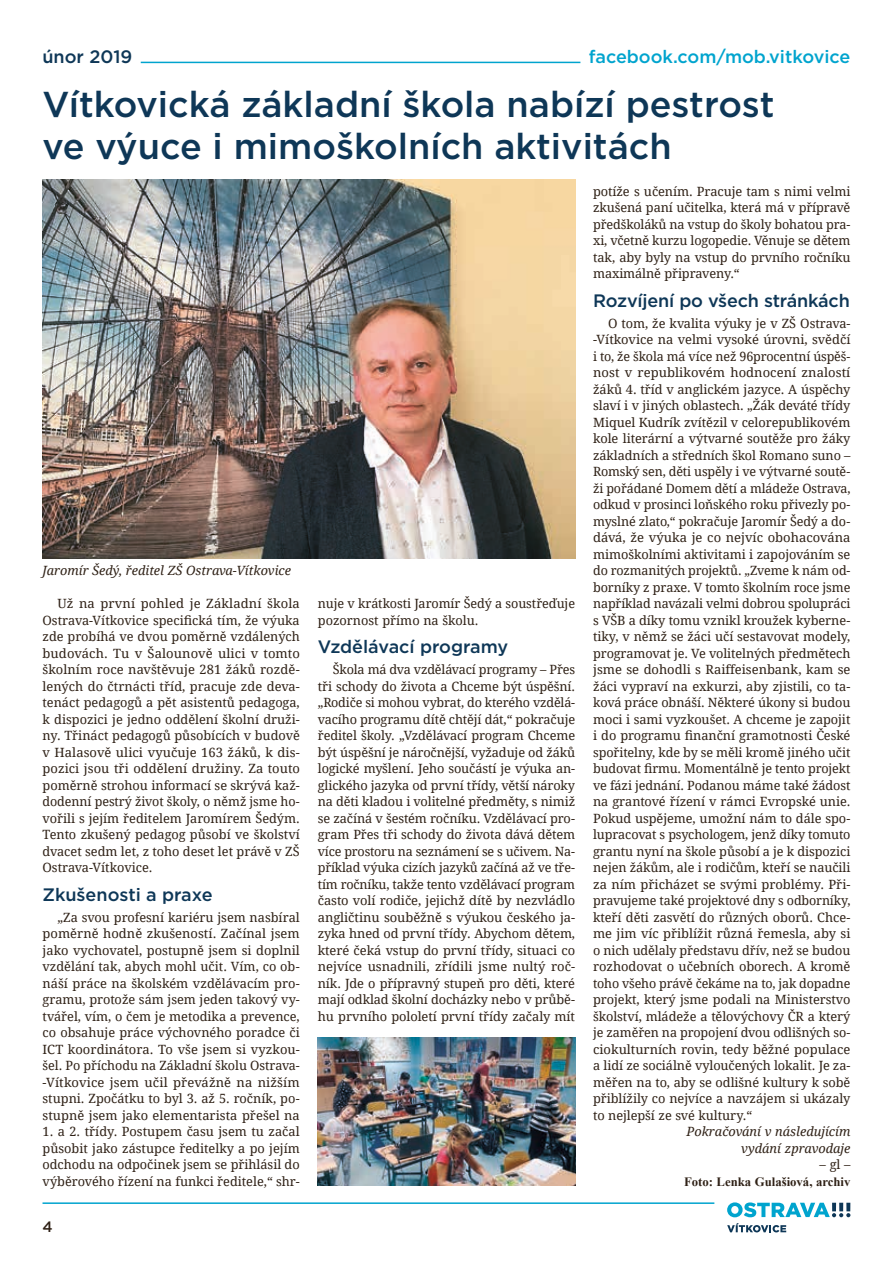
<style>
.page{position:relative;width:893px;height:1263px;background:#fff}
.page>*{position:absolute;margin:0;border:0;box-sizing:border-box;transform-origin:0 0}
.t1{font:500 36px/42px "Gotham";color:#0e3757}
.t2{font:500 18px "Gotham";letter-spacing:-.01em;color:#0e3757}
.t3{font:500 18px "Gotham";color:#00a4ce}
.t4{font:500 15px "Gotham";color:#2f2116}
.t5{font:12.75px/16.5px "Droid Serif";letter-spacing:-.005em;color:#2f2116;text-align:justify}
.t6{font:italic 12.75px/16.5px "Droid Serif";color:#2f2116;text-align:right}
.t7{font:700 12.75px "Times New Roman";color:#2f2116}
</style>
<div class="page">
<svg style="left:727px;top:1202px;width:123px;height:15px"></svg>
<svg style="left:727px;top:1223px;width:59px;height:9px"></svg>
<hr style="left:43px;top:1202px;width:671px;height:2px;background:#00a4ce">
<hr style="left:141px;top:62px;width:439px;height:1px;background:#00a4ce">
<img style="left:318px;top:1037px;width:257px;height:149px">
<img style="left:43px;top:179px;width:532px;height:380px">
<h2 class="t3" style="left:589px;top:45px;width:263px">facebook.com/mob.vitkovice</h2>
<h2 class="t2" style="left:42px;top:45px;width:91px">únor 2019</h2>
<h1 class="t1" style="left:43px;top:83px;width:733px">Vítkovická základní škola nabízí pestrost ve výuce i mimoškolních aktivitách</h1>
<p class="t6" style="left:43px;top:563px;width:250px">Jaromír Šedý, ředitel ZŠ Ostrava-Vítkovice</p>
<p class="t5" style="left:42px;top:596px;width:259px;text-indent:15px">Už na první pohled je Základní škola Ostrava‑Vítkovice specifická tím, že výuka zde probíhá ve dvou poměrně vzdálených budovách. Tu v Šalounově ulici v tomto školním roce navštěvuje 281 žáků rozdě&shy;lených do čtrnácti tříd, pracuje zde deva&shy;tenáct pedagogů a pět asistentů pedagoga, k dispozici je jedno oddělení školní druži&shy;ny. Třináct pedagogů působících v budově v Halasově ulici vyučuje 163 žáků, k dis&shy;pozici jsou tři oddělení družiny. Za touto poměrně strohou informací se skrývá kaž&shy;dodenní pestrý život školy, o němž jsme ho&shy;vořili s jejím ředitelem Jaromírem Šedým.<br>Tento zkušený pedagog působí ve školství dvacet sedm let, z toho deset let právě v ZŠ Ostrava‑Vítkovice.</p>
<h2 class="t2" style="left:43px;top:883px;width:172px">Zkušenosti a praxe</h2>
<p class="t5" style="left:43px;top:909px;width:259px;text-indent:15px">„Za svou profesní kariéru jsem nasbíral poměrně hodně zkušeností. Začínal jsem jako vychovatel, postupně jsem si doplnil vzdělání tak, abych mohl učit. Vím, co ob&shy;náší práce na školském vzdělávacím pro&shy;gramu, protože sám jsem jeden takový vy&shy;tvářel, vím, o čem je metodika a prevence, co obsahuje práce výchovného poradce či ICT koordinátora. To vše jsem si vyzkou&shy;šel. Po příchodu na Základní školu Ostrava-‑Vítkovice jsem učil převážně na nižším stupni. Zpočátku to byl 3. až 5. ročník, po&shy;stupně jsem jako elementarista přešel na</p>
<p class="t5" style="left:43px;top:1124px;width:259px">1. a 2. třídy. Postupem času jsem tu začal působit jako zástupce ředitelky a po jejím odchodu na odpočinek jsem se přihlásil do výběrového řízení na funkci ředitele,“ shr-</p>
<p class="t4" style="left:43px;top:1217px;width:12px">4</p>
<p class="t5" style="left:318px;top:596px;width:259px">nuje v krátkosti Jaromír Šedý a soustřeďuje pozornost přímo na školu.</p>
<h2 class="t2" style="left:318px;top:635px;width:192px">Vzdělávací programy</h2>
<p class="t5" style="left:318px;top:662px;width:259px;text-indent:15px">Škola má dva vzdělávací programy – Přes tři schody do života a Chceme být úspěšní. „Rodiče si mohou vybrat, do kterého vzdělá&shy;vacího programu dítě chtějí dát,“ pokračuje ředitel školy. „Vzdělávací program Chceme být úspěšní je náročnější, vyžaduje od žáků logické myšlení. Jeho součástí je výuka an&shy;glického jazyka od první třídy, větší nároky na děti kladou i volitelné předměty, s nimiž se začíná v šestém ročníku. Vzdělávací pro&shy;gram Přes tři schody do života dává dětem více prostoru na seznámení se s učivem. Na&shy;příklad výuka cizích jazyků začíná až ve tře&shy;tím ročníku, takže tento vzdělávací program často volí rodiče, jejichž dítě by nezvládlo angličtinu souběžně s výukou českého ja&shy;zyka hned od první třídy. Abychom dětem, které čeká vstup do první třídy, situaci co nejvíce usnadnili, zřídili jsme nultý roč&shy;ník. Jde o přípravný stupeň pro děti, které mají odklad školní docházky nebo v průbě&shy;hu prvního pololetí první třídy začaly mít</p>
<p class="t5" style="left:593px;top:183px;width:259px">potíže s učením. Pracuje tam s nimi velmi zkušená paní učitelka, která má v přípravě předškoláků na vstup do školy bohatou pra&shy;xi, včetně kurzu logopedie. Věnuje se dětem tak, aby byly na vstup do prvního ročníku maximálně připraveny.“</p>
<h2 class="t2" style="left:593px;top:289px;width:258px">Rozvíjení po všech stránkách</h2>
<p class="t5" style="left:593px;top:315px;width:259px;text-indent:15px">O tom, že kvalita výuky je v ZŠ Ostrava-‑Vítkovice na velmi vysoké úrovni, svědčí i to, že škola má více než 96procentní úspěš&shy;nost v republikovém hodnocení znalostí žáků 4. tříd v anglickém jazyce. A úspěchy slaví i v jiných oblastech. „Žák deváté třídy Miquel Kudrík zvítězil v celorepublikovém kole literární a výtvarné soutěže pro žáky základních a středních škol Romano suno – Romský sen, děti uspěly i ve výtvarné soutě&shy;ži pořádané Domem dětí a mládeže Ostrava, odkud v prosinci loňského roku přivezly po&shy;myslné zlato,“ pokračuje Jaromír Šedý a do&shy;dává, že výuka je co nejvíc obohacována mimoškolními aktivitami i zapojováním se do rozmanitých projektů. „Zveme k nám od&shy;borníky z praxe. V tomto školním roce jsme například navázali velmi dobrou spolupráci s VŠB a díky tomu vznikl kroužek kyberne&shy;tiky, v němž se žáci učí sestavovat modely, programovat je. Ve volitelných předmětech jsme se dohodli s Raiffeisenbank, kam se žáci vypraví na exkurzi, aby zjistili, co ta&shy;ková práce obnáší. Některé úkony si budou moci i sami vyzkoušet. A chceme je zapojit i do programu finanční gramotnosti České spořitelny, kde by se měli kromě jiného učit budovat firmu. Momentálně je tento projekt ve fázi jednání. Podanou máme také žádost na grantové řízení v rámci Evropské unie.<br>Pokud uspějeme, umožní nám to dále spo&shy;lupracovat s psychologem, jenž díky tomuto grantu nyní na škole působí a je k dispozici nejen žákům, ale i rodičům, kteří se naučili za ním přicházet se svými problémy. Při&shy;pravujeme také projektové dny s odborníky, kteří děti zasvětí do různých oborů. Chce&shy;me jim víc přiblížit různá řemesla, aby si o nich udělaly představu dřív, než se budou rozhodovat o učebních oborech. A kromě toho všeho právě čekáme na to, jak dopadne projekt, který jsme podali na Ministerstvo školství, mládeže a tělovýchovy ČR a který je zaměřen na propojení dvou odlišných so&shy;ciokulturních rovin, tedy běžné populace a lidí ze sociálně vyloučených lokalit. Je za&shy;měřen na to, aby se odlišné kultury k sobě přiblížily co nejvíce a navzájem si ukázaly to nejlepší ze své kultury.“</p>
<p class="t6" style="left:686px;top:1124px;width:165px">Pokračování v následujícím vydání zpravodaje</p>
<p class="t5" style="left:820px;top:1157px;width:32px">–gl–</p>
<p class="t7" style="left:684px;top:1173px;width:168px">Foto: Lenka Gulašiová, archiv</p>
</div>
